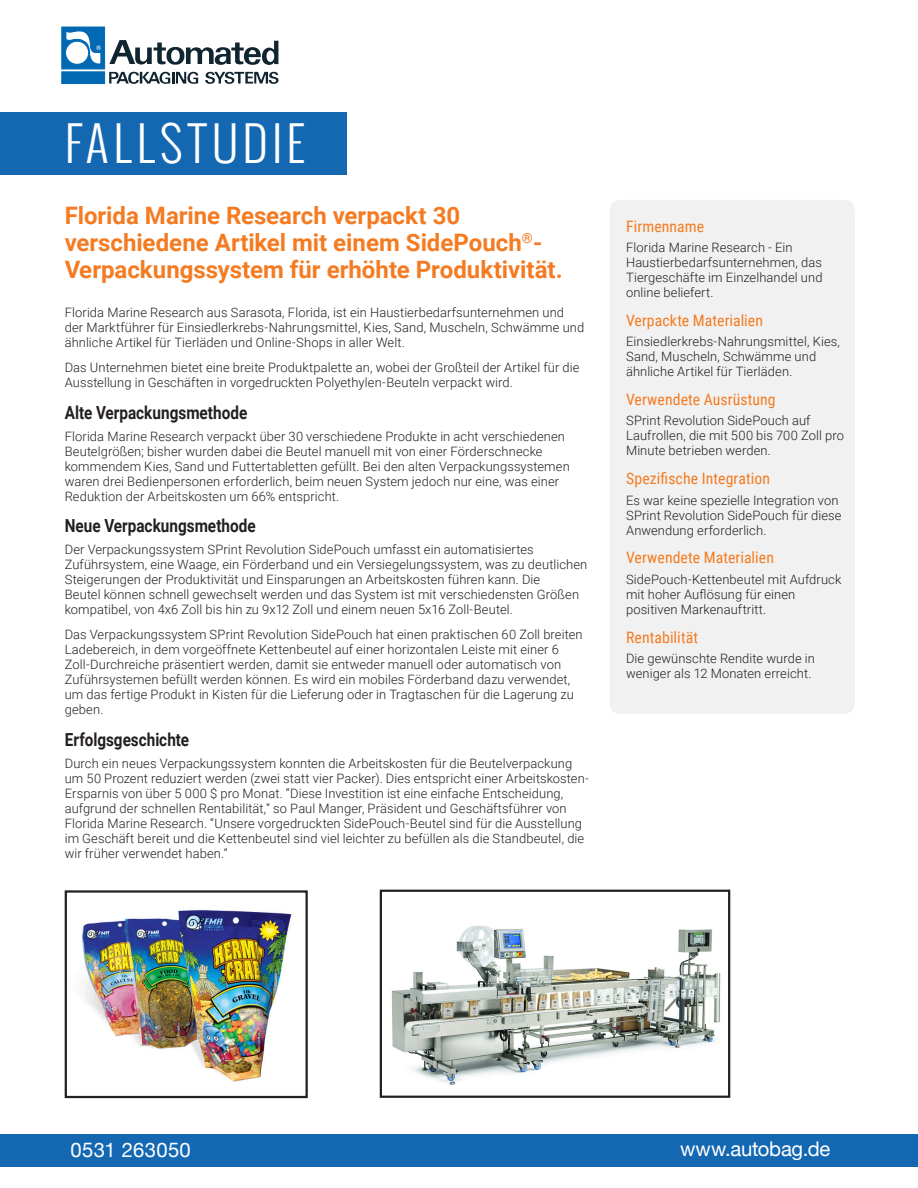
<style>
.page{position:relative;width:918px;height:1188px;background:#fff}
.page>*{position:absolute;margin:0;border:0;box-sizing:border-box;transform-origin:0 0}
.t1{font:300 48px "Oswald";letter-spacing:.1em;color:#fff}
.t2{font:700 24px/27px "Roboto";color:#f47b21}
.t3{font:20.25px "Helvetica Neue";letter-spacing:-.005em;color:#fff}
.t4{font:20.25px "Helvetica Neue";letter-spacing:.015em;color:#fff}
.subhead{font:700 18px "Roboto";color:#231f20;scale:.85 1}
.sidebar_subhead{font:15.75px "Roboto Condensed";letter-spacing:.005em;color:#f47b21}
.body_copy{font:300 12.9px/15px "Roboto";letter-spacing:.01em;color:#231f20}
.sidebar_body{font:300 12.9px/15px "Roboto";letter-spacing:.01em;color:#231f20}
</style>
<div class="page">
<svg style="left:205px;top:72px;width:74px;height:12px"></svg>
<svg style="left:109px;top:71px;width:90px;height:13px"></svg>
<svg style="left:109px;top:40px;width:169px;height:25px"></svg>
<div style="left:62px;top:27px;width:43px;height:42px;background:#0168b3"></div>
<div style="left:62px;top:72px;width:43px;height:12px;background:#0168b3"></div>
<div style="left:65px;top:41px;width:24px;height:23px;border:1px solid #0168b3;border-radius:50%"></div>
<svg style="left:66px;top:31px;width:35px;height:34px"></svg>
<div style="left:0;top:1134px;width:918px;height:33px;background:#1468b2"></div>
<div style="left:0;top:112px;width:347px;height:63px;background:#1468b2"></div>
<div style="left:610px;top:200px;width:245px;height:514px;background:#f1f1f1;border-radius:10px"></div>
<img style="left:82px;top:910px;width:210px;height:172px">
<div style="left:65px;top:890px;width:243px;height:208px;border:2px solid #231f20"></div>
<img style="left:391px;top:925px;width:330px;height:160px">
<div style="left:380px;top:890px;width:350px;height:208px;border:2px solid #231f20"></div>
<h1 class="t1" style="left:65px;top:108px;width:242px">FALLSTUDIE</h1>
<p class="t2" style="left:65px;top:201px;width:500px">Florida Marine Research verpackt 30 verschiedene Artikel mit einem SidePouch<sup>®</sup>-<br>Verpackungssystem für erhöhte Produktivität.</p>
<p class="body_copy" style="left:65px;top:304px;width:521px">Florida Marine Research aus Sarasota, Florida, ist ein Haustierbedarfsunternehmen und der Marktführer für Einsiedlerkrebs-Nahrungsmittel, Kies, Sand, Muscheln, Schwämme und ähnliche Artikel für Tierläden und Online-Shops in aller Welt.</p>
<p class="body_copy" style="left:65px;top:360px;width:516px">Das Unternehmen bietet eine breite Produktpalette an, wobei der Großteil der Artikel für die<br>Ausstellung in Geschäften in vorgedruckten Polyethylen-Beuteln verpackt wird.</p>
<p class="subhead" style="left:65px;top:400px;width:216px">Alte Verpackungsmethode</p>
<p class="body_copy" style="left:65px;top:428px;width:507px">Florida Marine Research verpackt über 30 verschiedene Produkte in acht verschiedenen Beutelgrößen; bisher wurden dabei die Beutel manuell mit von einer Förderschnecke kommendem Kies, Sand und Futtertabletten gefüllt. Bei den alten Verpackungssystemen waren drei Bedienpersonen erforderlich, beim neuen System jedoch nur eine, was einer Reduktion der Arbeitskosten um 66% entspricht.</p>
<p class="subhead" style="left:65px;top:513px;width:226px">Neue Verpackungsmethode</p>
<p class="body_copy" style="left:65px;top:541px;width:524px">Der Verpackungssystem SPrint Revolution SidePouch umfasst ein automatisiertes Zuführsystem, eine Waage, ein Förderband und ein Versiegelungssystem, was zu deutlichen Steigerungen der Produktivität und Einsparungen an Arbeitskosten führen kann. Die<br>Beutel können schnell gewechselt werden und das System ist mit verschiedensten Größen kompatibel, von 4x6 Zoll bis hin zu 9x12 Zoll und einem neuen 5x16 Zoll-Beutel.</p>
<p class="body_copy" style="left:65px;top:627px;width:519px">Das Verpackungssystem SPrint Revolution SidePouch hat einen praktischen 60 Zoll breiten Ladebereich, in dem vorgeöffnete Kettenbeutel auf einer horizontalen Leiste mit einer 6<br>Zoll-Durchreiche präsentiert werden, damit sie entweder manuell oder automatisch von Zuführsystemen befüllt werden können. Es wird ein mobiles Förderband dazu verwendet, um das fertige Produkt in Kisten für die Lieferung oder in Tragtaschen für die Lagerung zu geben.</p>
<p class="subhead" style="left:65px;top:727px;width:148px">Erfolgsgeschichte</p>
<p class="body_copy" style="left:65px;top:755px;width:526px">Durch ein neues Verpackungssystem konnten die Arbeitskosten für die Beutelverpackung um 50 Prozent reduziert werden (zwei statt vier Packer). Dies entspricht einer Arbeitskosten-Ersparnis von über 5 000 $ pro Monat. “Diese Investition ist eine einfache Entscheidung, aufgrund der schnellen Rentabilität,” so Paul Manger, Präsident und Geschäftsführer von Florida Marine Research. “Unsere vorgedruckten SidePouch-Beutel sind für die Ausstellung im Geschäft bereit und die Kettenbeutel sind viel leichter zu befüllen als die Standbeutel, die wir früher verwendet haben.”</p>
<p class="sidebar_subhead" style="left:626px;top:215px;width:80px">Firmenname</p>
<p class="sidebar_body" style="left:626px;top:240px;width:198px">Florida Marine Research - Ein<br>Haustierbedarfsunternehmen, das<br>Tiergeschäfte im Einzelhandel und online beliefert.</p>
<p class="sidebar_subhead" style="left:626px;top:309px;width:139px">Verpackte Materialien</p>
<p class="sidebar_body" style="left:626px;top:334px;width:216px">Einsiedlerkrebs-Nahrungsmittel, Kies,<br>Sand, Muscheln, Schwämme und ähnliche Artikel für Tierläden.</p>
<p class="sidebar_subhead" style="left:626px;top:388px;width:151px">Verwendete Ausrüstung</p>
<p class="sidebar_body" style="left:626px;top:413px;width:219px">SPrint Revolution SidePouch auf<br>Laufrollen, die mit 500 bis 700 Zoll pro<br>Minute betrieben werden.</p>
<p class="sidebar_subhead" style="left:626px;top:468px;width:145px">Spezifische Integration</p>
<p class="sidebar_body" style="left:626px;top:492px;width:217px">Es war keine spezielle Integration von<br>SPrint Revolution SidePouch für diese<br>Anwendung erforderlich.</p>
<p class="sidebar_subhead" style="left:626px;top:547px;width:149px">Verwendete Materialien</p>
<p class="sidebar_body" style="left:626px;top:571px;width:217px">SidePouch-Kettenbeutel mit Aufdruck mit hoher Auflösung für einen positiven Markenauftritt.</p>
<p class="sidebar_subhead" style="left:626px;top:626px;width:73px">Rentabilität</p>
<p class="sidebar_body" style="left:626px;top:651px;width:190px">Die gewünschte Rendite wurde in weniger als 12 Monaten erreicht.</p>
<h3 class="t4" style="left:71px;top:1135px;width:122px">0531 263050</h3>
<h3 class="t3" style="left:680px;top:1134px;width:152px">www.autobag.de</h3>
</div>
